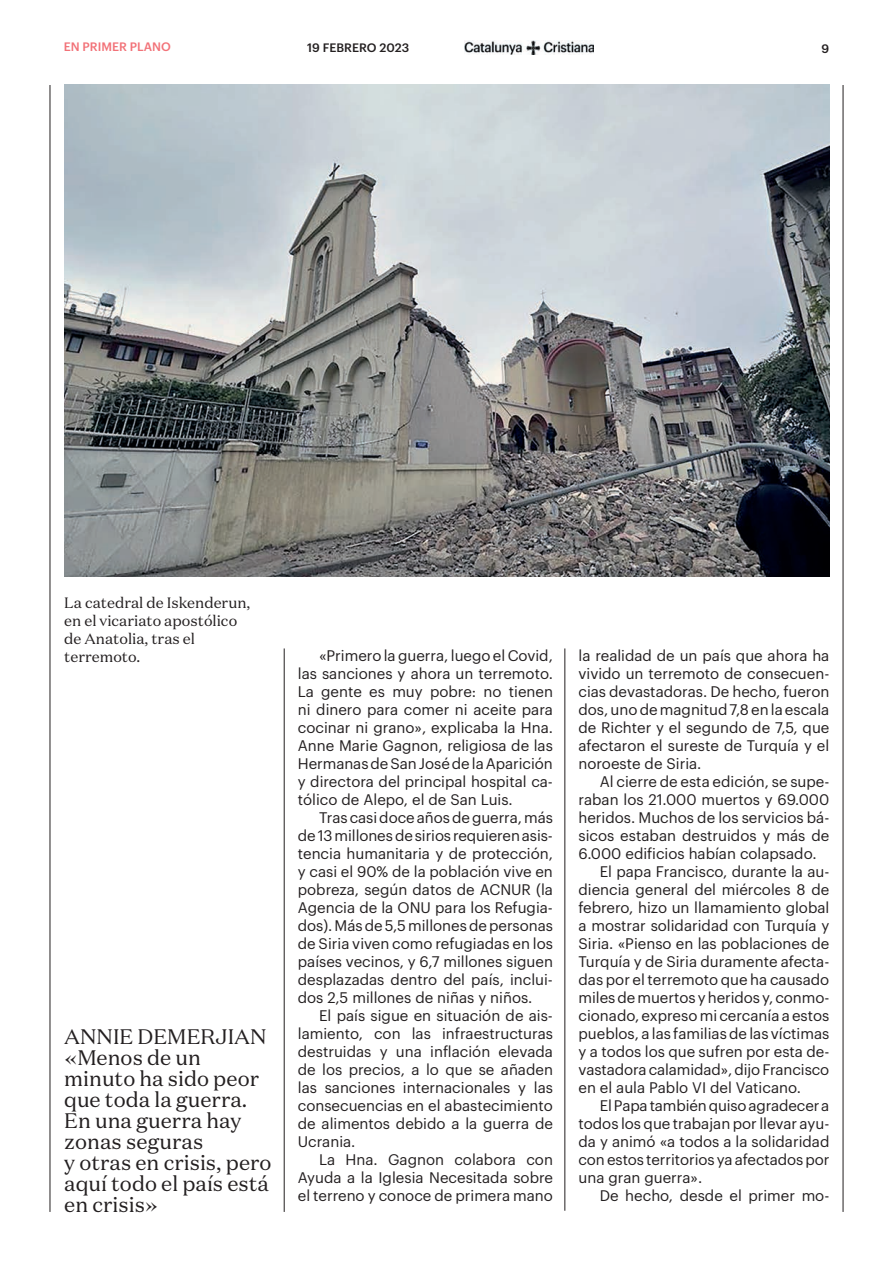
<style>
.page{position:relative;width:893px;height:1263px;background:#fff}
.page>*{position:absolute;margin:0;border:0;box-sizing:border-box;transform-origin:0 0}
.t1{font:21px/21px "Domaine Text";color:#231f20}
.t2{font:15px/18px "Graphik";color:#231f20;text-align:justify}
.t3{font:15px/18px "Domaine Text";color:#231f20}
.t4{font:500 12px "Graphik";color:#231f20}
.t5{font:500 12px "Graphik";color:#f27278}
</style>
<div class="page">
<img style="left:464px;top:41px;width:130px;height:14px">
<hr style="left:284px;top:648px;width:1px;height:564px;background:#231f20">
<hr style="left:565px;top:648px;width:1px;height:563px;background:#231f20">
<img style="left:64px;top:84px;width:765px;height:492px">
<hr style="left:50px;top:85px;width:1px;height:1127px;background:#231f20">
<hr style="left:843px;top:85px;width:1px;height:1127px;background:#231f20">
<p class="t5" style="left:64px;top:38px;width:109px">EN PRIMER PLANO</p>
<p class="t4" style="left:307px;top:38px;width:103px">19 FEBRERO 2023</p>
<p class="t4" style="left:821px;top:39px;width:9px">9</p>
<p class="t3" style="left:64px;top:594px;width:188px">La catedral de Iskenderun, en el vicariato apostólico de Anatolia, tras el terremoto.</p>
<h1 class="t1" style="left:64px;top:1026px;width:209px">ANNIE DEMERJIAN «Menos de un minuto ha sido peor que toda la guerra.<br>En una guerra hay zonas seguras<br>y otras en crisis, pero aquí todo el país está en crisis»</h1>
<p class="t2" style="left:298px;top:645px;width:257px;text-indent:21px">«Primero la guerra, luego el Covid, las sanciones y ahora un terremoto.<br>La gente es muy pobre: no tienen ni dinero para comer ni aceite para cocinar ni grano», explicaba la Hna.<br>Anne Marie Gagnon, religiosa de las Hermanas de San José de la Aparición y directora del principal hospital ca&shy;tólico de Alepo, el de San Luis.</p>
<p class="t2" style="left:298px;top:807px;width:257px;text-indent:21px">Tras casi doce años de guerra, más de 13 millones de sirios requieren asis&shy;tencia humanitaria y de protección, y casi el 90% de la población vive en pobreza, según datos de ACNUR (la Agencia de la ONU para los Refugia&shy;dos). Más de 5,5 millones de personas de Siria viven como refugiadas en los países vecinos, y 6,7 millones siguen desplazadas dentro del país, inclui&shy;dos 2,5 millones de niñas y niños.</p>
<p class="t2" style="left:298px;top:1005px;width:257px;text-indent:21px">El país sigue en situación de ais&shy;lamiento, con las infraestructuras destruidas y una inflación elevada de los precios, a lo que se añaden las sanciones internacionales y las consecuencias en el abastecimiento de alimentos debido a la guerra de Ucrania.</p>
<p class="t2" style="left:298px;top:1149px;width:257px;text-indent:21px">La Hna. Gagnon colabora con Ayuda a la Iglesia Necesitada sobre el terreno y conoce de primera mano</p>
<p class="t2" style="left:578px;top:645px;width:252px">la realidad de un país que ahora ha vivido un terremoto de consecuen&shy;cias devastadoras. De hecho, fueron dos, uno de magnitud 7,8 en la escala de Richter y el segundo de 7,5, que afectaron el sureste de Turquía y el noroeste de Siria.</p>
<p class="t2" style="left:600px;top:771px;width:231px">Al cierre de esta edición, se supe-</p>
<p class="t2" style="left:578px;top:789px;width:252px">raban los 21.000 muertos y 69.000</p>
<p class="t2" style="left:578px;top:807px;width:252px">heridos. Muchos de los servicios bá-</p>
<p class="t2" style="left:578px;top:825px;width:252px">sicos estaban destruidos y más de</p>
<p class="t2" style="left:578px;top:843px;width:240px">6.000 edificios habían colapsado.</p>
<p class="t2" style="left:600px;top:861px;width:231px">El papa Francisco, durante la au-</p>
<p class="t2" style="left:578px;top:879px;width:252px">diencia general del miércoles 8 de</p>
<p class="t2" style="left:578px;top:897px;width:252px">febrero, hizo un llamamiento global</p>
<p class="t2" style="left:578px;top:915px;width:252px">a mostrar solidaridad con Turquía y</p>
<p class="t2" style="left:578px;top:933px;width:252px">Siria. «Pienso en las poblaciones de</p>
<p class="t2" style="left:578px;top:951px;width:252px">Turquía y de Siria duramente afecta-</p>
<p class="t2" style="left:578px;top:969px;width:252px">das por el terremoto que ha causado</p>
<p class="t2" style="left:578px;top:987px;width:252px">miles de muertos y heridos y, conmo-</p>
<p class="t2" style="left:578px;top:1005px;width:252px">cionado, expreso mi cercanía a estos</p>
<p class="t2" style="left:578px;top:1023px;width:252px">pueblos, a las familias de las víctimas</p>
<p class="t2" style="left:578px;top:1041px;width:252px">y a todos los que sufren por esta de-</p>
<p class="t2" style="left:578px;top:1059px;width:252px">vastadora calamidad», dijo Francisco</p>
<p class="t2" style="left:578px;top:1077px;width:224px">en el aula Pablo VI del Vaticano.</p>
<p class="t2" style="left:600px;top:1095px;width:231px">El Papa también quiso agradecer a</p>
<p class="t2" style="left:578px;top:1113px;width:252px">todos los que trabajan por llevar ayu-</p>
<p class="t2" style="left:578px;top:1131px;width:252px">da y animó «a todos a la solidaridad</p>
<p class="t2" style="left:578px;top:1149px;width:252px">con estos territorios ya afectados por</p>
<p class="t2" style="left:578px;top:1167px;width:125px">una gran guerra».</p>
<p class="t2" style="left:600px;top:1185px;width:231px">De hecho, desde el primer mo-</p>
</div>
